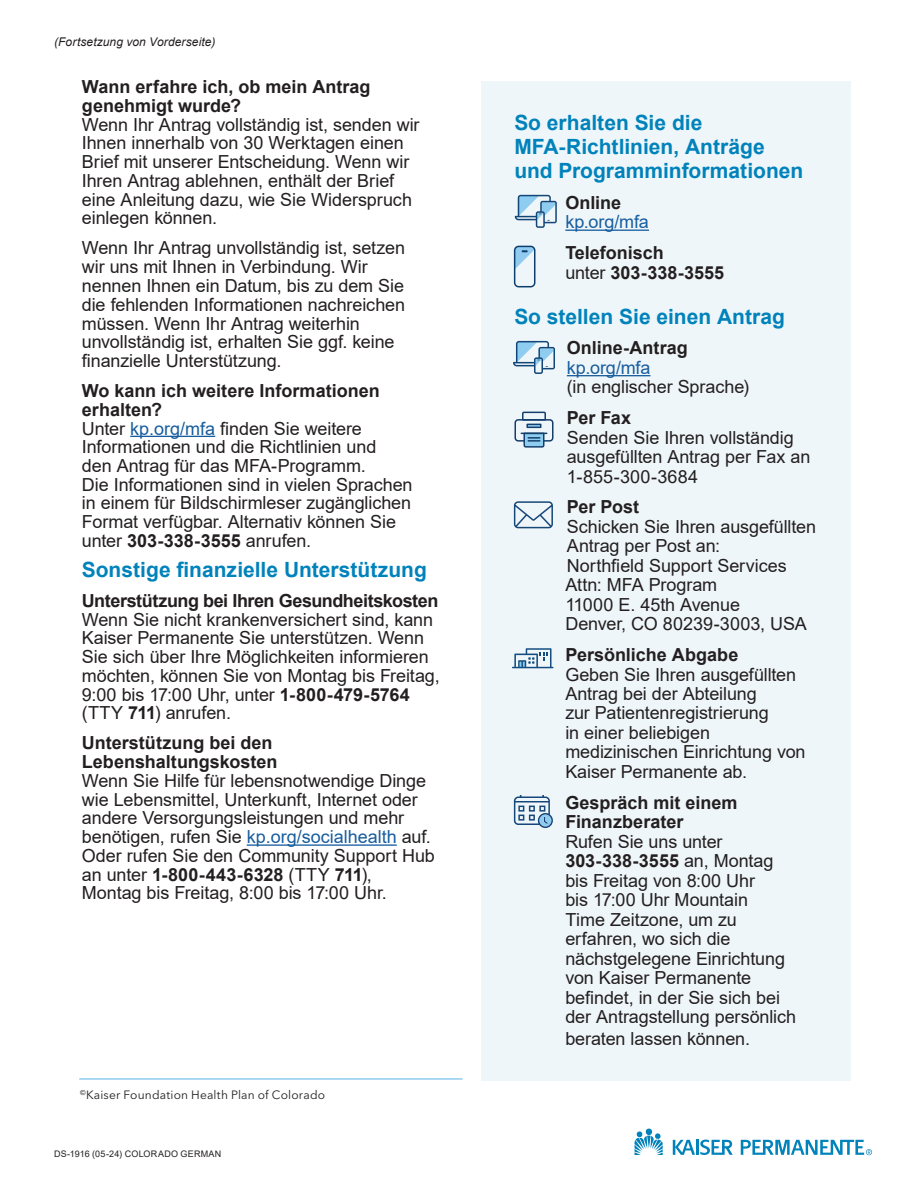
<style>
.page{position:relative;width:918px;height:1188px;background:#fff}
.page>*{position:absolute;margin:0;border:0;box-sizing:border-box;transform-origin:0 0}
.t1{font:700 21px/24px "Arial";color:#0082bb}
.t2{font:18px/18.8px "Arial";letter-spacing:-.005em;color:#231f20}
.t3{font:700 18px/18.8px "Arial";color:#231f20}
.t4{font:700 18px "Arial";letter-spacing:-.025em;color:#231f20}
.t5{font:18px "Arial";letter-spacing:-.005em;color:#175d9e}
.t6{font:12px "Avenir Next LT Pro";letter-spacing:.015em;color:#231f20}
.t7{font:italic 12px "Arial";letter-spacing:.015em;color:#231f20}
.t8{font:9px "Arial";letter-spacing:.03em;color:#231f20}
.s1{color:#175d9e}
.s2{font-weight:700}
.s3{font-weight:400}
</style>
<div class="page">
<svg style="left:634px;top:1129px;width:29px;height:26px"></svg>
<svg style="left:673px;top:1140px;width:60px;height:15px"></svg>
<svg style="left:741px;top:1140px;width:131px;height:15px"></svg>
<hr style="left:130px;top:436px;width:85px;height:1px;background:#175d9e">
<hr style="left:247px;top:844px;width:150px;height:2px;background:#175d9e">
<hr style="left:79px;top:1078px;width:384px;height:2px;background:#8fcdf0">
<div style="left:481px;top:81px;width:369px;height:1000px;background:#eff6f9"></div>
<hr style="left:565px;top:230px;width:84px;height:1px;background:#175d9e">
<hr style="left:567px;top:375px;width:84px;height:1px;background:#175d9e">
<svg style="left:512px;top:648px;width:42px;height:20px"></svg>
<svg style="left:514px;top:246px;width:21px;height:41px"></svg>
<svg style="left:514px;top:501px;width:39px;height:27px"></svg>
<svg style="left:515px;top:195px;width:42px;height:33px"></svg>
<svg style="left:513px;top:341px;width:42px;height:33px"></svg>
<div style="left:514px;top:419px;width:40px;height:23px;border:2px solid #143e6b;border-radius:3px"></div>
<svg style="left:521px;top:411px;width:26px;height:10px"></svg>
<svg style="left:521px;top:432px;width:26px;height:16px"></svg>
<div style="left:526px;top:424px;width:16px;height:4px;border:2px solid #143e6b"></div>
<svg style="left:514px;top:795px;width:39px;height:33px"></svg>
<p class="t7" style="left:54px;top:34px;width:163px">(Fortsetzung von Vorderseite)</p>
<h2 class="t3" style="left:82px;top:78px;width:290px">Wann erfahre ich, ob mein Antrag genehmigt wurde?</h2>
<p class="t2" style="left:82px;top:115px;width:339px">Wenn Ihr Antrag vollständig ist, senden wir Ihnen innerhalb von 30 Werktagen einen Brief mit unserer Entscheidung. Wenn wir Ihren Antrag ablehnen, enthält der Brief eine Anleitung dazu, wie Sie Widerspruch einlegen können.</p>
<p class="t2" style="left:82px;top:239px;width:325px">Wenn Ihr Antrag unvollständig ist, setzen wir uns mit Ihnen in Verbindung. Wir nennen Ihnen ein Datum, bis zu dem Sie die fehlenden Informationen nachreichen müssen. Wenn Ihr Antrag weiterhin unvollständig ist, erhalten Sie ggf. keine finanzielle Unterstützung.</p>
<h2 class="t3" style="left:82px;top:382px;width:299px">Wo kann ich weitere Informationen erhalten?</h2>
<p class="t2" style="left:82px;top:419px;width:332px">Unter <span class="s1">kp.org/mfa</span> finden Sie weitere Informationen und die Richtlinien und<br>den Antrag für das MFA-Programm.<br>Die Informationen sind in vielen Sprachen in einem für Bildschirmleser zugänglichen Format verfügbar. Alternativ können Sie unter <span class="s2">303-338-3555</span> anrufen.</p>
<h2 class="t1" style="left:82px;top:558px;width:346px">Sonstige finanzielle Unterstützung</h2>
<h3 class="t4" style="left:82px;top:588px;width:358px">Unterstützung bei Ihren Gesundheitskosten</h3>
<p class="t2" style="left:82px;top:610px;width:359px">Wenn Sie nicht krankenversichert sind, kann Kaiser Permanente Sie unterstützen. Wenn Sie sich über Ihre Möglichkeiten informieren möchten, können Sie von Montag bis Freitag, 9:00 bis 17:00 Uhr, unter <span class="s2">1-800-479-5764 </span>(TTY <span class="s2">711</span>) anrufen.</p>
<h3 class="t3" style="left:82px;top:734px;width:197px">Unterstützung bei den<br>Lebenshaltungskosten</h3>
<p class="t2" style="left:82px;top:771px;width:355px">Wenn Sie Hilfe für lebensnotwendige Dinge wie Lebensmittel, Unterkunft, Internet oder andere Versorgungsleistungen und mehr benötigen, rufen Sie <span class="s1">kp.org/socialhealth</span> auf.<br>Oder rufen Sie den Community Support Hub an unter <span class="s2">1-800-443-6328</span> (TTY <span class="s2">711</span>), Montag bis Freitag, 8:00 bis 17:00 Uhr.</p>
<p class="t6" style="left:80px;top:1088px;width:247px"><sup>©</sup>Kaiser Foundation Health Plan of Colorado</p>
<p class="t8" style="left:54px;top:1147px;width:169px">DS-1916 (05-24) COLORADO GERMAN</p>
<h2 class="t1" style="left:514px;top:111px;width:291px">So erhalten Sie die<br>MFA-Richtlinien, Anträge und Programminformationen</h2>
<h3 class="t3" style="left:565px;top:193px;width:57px">Online</h3>
<p class="t5" style="left:565px;top:210px;width:85px">kp.org/mfa</p>
<h3 class="t3" style="left:565px;top:244px;width:100px">Telefonisch</h3>
<p class="t3" style="left:565px;top:263px;width:160px"><span class="s3">unter</span> 303-338-3555</p>
<h2 class="t1" style="left:514px;top:304px;width:272px">So stellen Sie einen Antrag</h2>
<h3 class="t3" style="left:567px;top:339px;width:122px">Online-Antrag</h3>
<p class="t2" style="left:567px;top:358px;width:184px;line-height:19.5px"><span class="s1">kp.org/mfa<br></span>(in englischer Sprache)</p>
<h3 class="t3" style="left:567px;top:409px;width:66px">Per Fax</h3>
<p class="t2" style="left:567px;top:427px;width:245px;line-height:19.5px">Senden Sie Ihren vollständig ausgefüllten Antrag per Fax an<br>1-855-300-3684</p>
<h3 class="t3" style="left:567px;top:498px;width:74px">Per Post</h3>
<p class="t2" style="left:567px;top:517px;width:251px;line-height:19.5px">Schicken Sie Ihren ausgefüllten<br>Antrag per Post an:</p>
<p class="t2" style="left:567px;top:556px;width:222px">Northfield Support Services</p>
<p class="t2" style="left:565px;top:575px;width:153px">Attn: MFA Program</p>
<p class="t2" style="left:565px;top:595px;width:176px">11000 E. 45th Avenue</p>
<p class="t2" style="left:565px;top:614px;width:243px">Denver, CO 80239-3003, USA</p>
<h3 class="t3" style="left:565px;top:646px;width:175px">Persönliche Abgabe</h3>
<p class="t2" style="left:565px;top:664px;width:242px;line-height:19.5px">Geben Sie Ihren ausgefüllten<br>Antrag bei der Abteilung<br>zur Patientenregistrierung<br>in einer beliebigen medizinischen Einrichtung von<br>Kaiser Permanente ab.</p>
<h3 class="t3" style="left:565px;top:793px;width:174px;line-height:19.5px">Gespräch mit einem<br>Finanzberater</h3>
<p class="t2" style="left:565px;top:832px;width:232px;line-height:19.5px">Rufen Sie uns unter<br><span class="s2">303-338-3555</span> an, Montag bis Freitag von 8:00 Uhr<br>bis 17:00 Uhr Mountain<br>Time Zeitzone, um zu erfahren, wo sich die nächstgelegene Einrichtung von Kaiser Permanente befindet, in der Sie sich bei der Antragstellung persönlich</p>
<p class="t2" style="left:565px;top:1029px;width:186px">beraten lassen können.</p>
</div>
